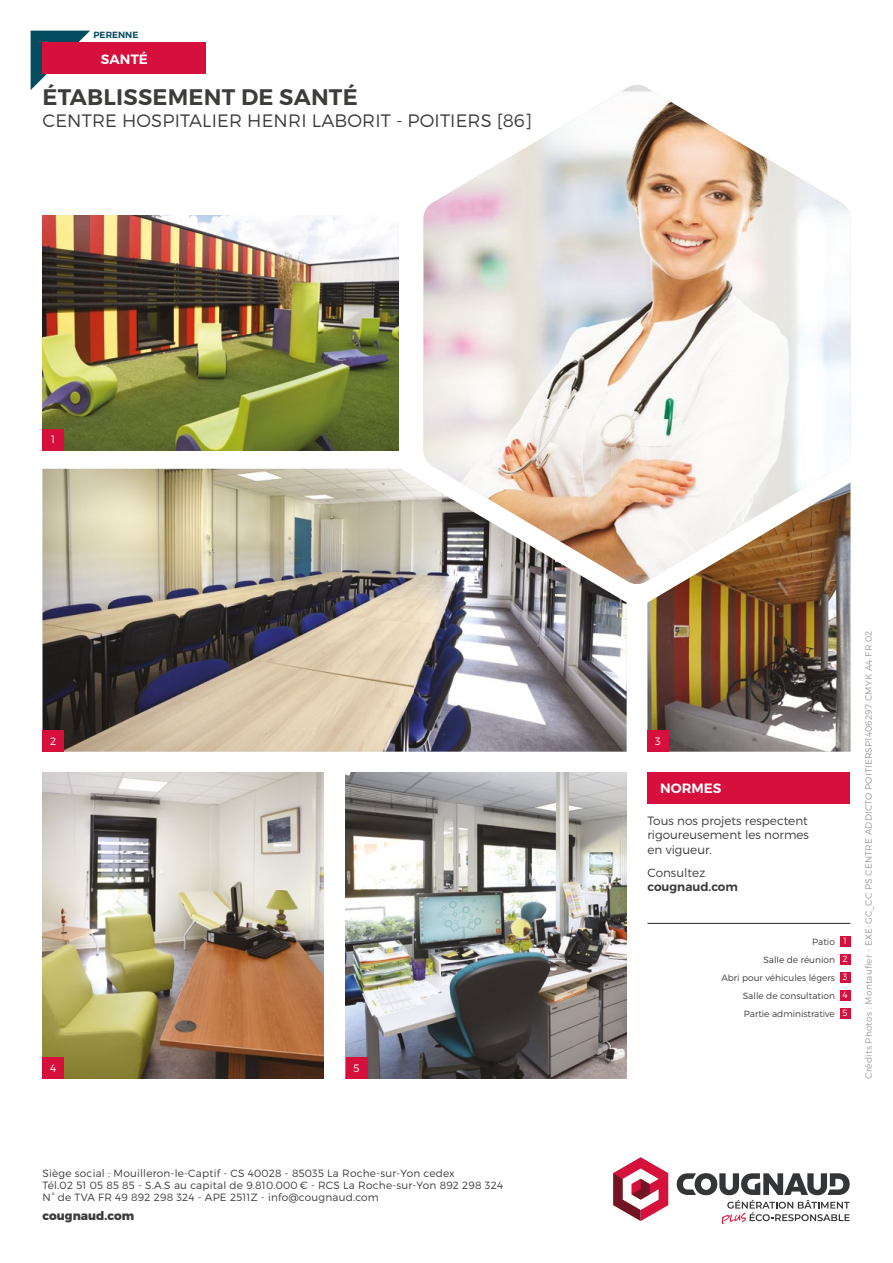
<style>
.page{position:relative;width:893px;height:1263px;background:#fff}
.page>*{position:absolute;margin:0;border:0;box-sizing:border-box;transform-origin:0 0}
.t1{font:600 22.5px "Montserrat";letter-spacing:.01em;color:#3c3c3b}
.t2{font:300 18px "Montserrat";letter-spacing:.01em;color:#3c3c3b}
.t3{font:600 13.5px "Montserrat";color:#fff}
.t4{font:300 12px/14.4px "Montserrat";color:#3c3c3b;text-align:justify}
.t5{font:800 12px "Montserrat";color:#3c3c3b}
.t6{font:600 12px "Montserrat";color:#3c3c3b}
.t7{font:300 10.65px "Montserrat";color:#fff}
.t8{font:300 10.5px/12px "Montserrat";letter-spacing:.02em;color:#3c3c3b}
.t9{font:300 9px/18px "Montserrat";color:#3c3c3b;text-align:right}
.t10{font:300 9px "Montserrat";letter-spacing:.02em;color:#9d9d9c}
.t11{font:600 9px "Montserrat";color:#034c60}
.s1{color:#fff}
</style>
<div class="page">
<svg style="left:613px;top:1157px;width:55px;height:64px"></svg>
<svg style="left:677px;top:1173px;width:173px;height:51px"></svg>
<svg style="left:31px;top:31px;width:59px;height:59px"></svg>
<img style="left:43px;top:772px;width:280px;height:307px">
<img style="left:346px;top:772px;width:281px;height:306px">
<img style="left:647px;top:585px;width:203px;height:167px">
<img style="left:43px;top:469px;width:584px;height:283px">
<div style="left:43px;top:730px;width:21px;height:22px;background:#d60f3c"></div>
<div style="left:43px;top:1057px;width:21px;height:22px;background:#d60f3c"></div>
<div style="left:346px;top:1057px;width:21px;height:22px;background:#d60f3c"></div>
<div style="left:647px;top:730px;width:22px;height:22px;background:#d60f3c"></div>
<img style="left:423px;top:91px;width:427px;height:494px">
<hr style="left:647px;top:923px;width:203px;height:1px;background:#3c3c3b">
<div style="left:43px;top:43px;width:163px;height:31px;background:#d60f3c"></div>
<div style="left:647px;top:772px;width:203px;height:32px;background:#d60f3c"></div>
<div style="left:840px;top:936px;width:10px;height:11px;background:#d60f3c"></div>
<div style="left:840px;top:954px;width:10px;height:11px;background:#d60f3c"></div>
<div style="left:840px;top:972px;width:10px;height:11px;background:#d60f3c"></div>
<div style="left:840px;top:990px;width:10px;height:11px;background:#d60f3c"></div>
<div style="left:840px;top:1008px;width:10px;height:11px;background:#d60f3c"></div>
<img style="left:43px;top:215px;width:356px;height:235px">
<div style="left:43px;top:429px;width:21px;height:21px;background:#d60f3c"></div>
<p class="t11" style="left:94px;top:30px;width:46px">PERENNE</p>
<p class="t3" style="left:101px;top:51px;width:49px">SANTÉ</p>
<h1 class="t1" style="left:43px;top:84px;width:317px">ÉTABLISSEMENT DE SANTÉ</h1>
<h2 class="t2" style="left:43px;top:113px;width:491px">CENTRE HOSPITALIER HENRI LABORIT - POITIERS [86]</h2>
<p class="t7" style="left:51px;top:435px;width:5px">1</p>
<p class="t7" style="left:50px;top:736px;width:8px">2</p>
<p class="t7" style="left:50px;top:1063px;width:8px">4</p>
<p class="t7" style="left:354px;top:1063px;width:8px">5</p>
<p class="t8" style="left:43px;top:1168px;width:462px">Siège social : Mouilleron-le-Captif - CS 40028 - 85035 La Roche-sur-Yon cedex<br>Tél.02 51 05 85 85 - S.A.S au capital de 9.810.000 € - RCS La Roche-sur-Yon 892 298 324<br>N° de TVA FR 49 892 298 324 - APE 2511Z - info@cougnaud.com</p>
<p class="t5" style="left:43px;top:1211px;width:93px">cougnaud.com</p>
<p class="t7" style="left:655px;top:736px;width:7px">3</p>
<p class="t3" style="left:660px;top:781px;width:63px">NORMES</p>
<p class="t4" style="left:647px;top:814px;width:163px">Tous nos projets respectent rigoureusement les normes en vigueur.</p>
<p class="t4" style="left:647px;top:866px;width:59px">Consultez</p>
<p class="t6" style="left:647px;top:880px;width:92px">cougnaud.com</p>
<p class="t9" style="left:721px;top:933px;width:128px">Patio <span class="s1">1<br></span>Salle de réunion <span class="s1">2<br></span>Abri pour véhicules légers <span class="s1">3<br></span>Salle de consultation <span class="s1">4<br></span>Partie administrative <span class="s1">5</span></p>
<p class="t10" style="left:864px;top:1078px;width:450px;rotate:-90deg">Crédits Photos : Montaufier - EXE-GC_CC PS CENTRE ADDICTO POITIERSP1406297 CMYK A4 FR 02</p>
</div>
